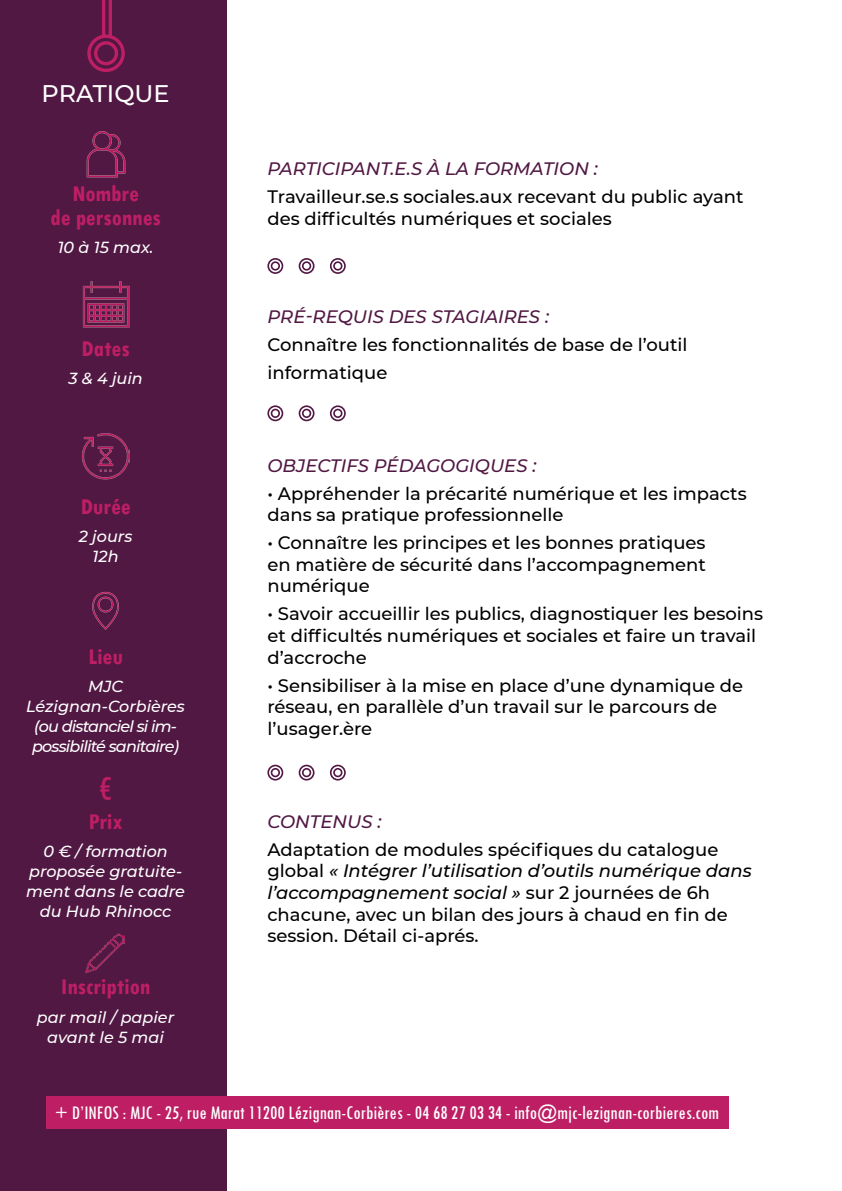
<style>
.page{position:relative;width:842px;height:1191px;background:#fff}
.page>*{position:absolute;margin:0;border:0;box-sizing:border-box;transform-origin:0 0}
.t1{font:condensed 36px "Tw Cen";color:#be1f64}
.t2{font:700 condensed 24px/24px "Tw Cen";color:#be1f64;text-align:center}
.t3{font:500 24px "Montserrat";color:#fff}
.t4{font:condensed 20px "Tw Cen";color:#fff}
.t5{font:500 18px/21.6px "Montserrat";color:#000}
.t6{font:italic 500 18px "Montserrat";color:#511843}
.t7{font:italic 500 16px/20px "Montserrat";color:#fff;text-align:center}
.t8{font:italic 500 16px/20px "Montserrat";letter-spacing:-.05em;color:#fff;text-align:center}
.s1{font-style:italic}
</style>
<div class="page">
<div style="left:0;top:0;width:227px;height:1191px;background:#511843"></div>
<div style="left:87px;top:35px;width:38px;height:37px;border:3px solid #be1f64;border-radius:50%"></div>
<div style="left:94px;top:41px;width:24px;height:24px;border:3px solid #be1f64;border-radius:50%"></div>
<hr style="left:102px;top:0;width:3px;height:37px;background:#be1f64">
<hr style="left:109px;top:0;width:3px;height:37px;background:#be1f64">
<img style="left:92px;top:591px;width:27px;height:39px">
<img style="left:82px;top:433px;width:47px;height:46px">
<img style="left:86px;top:131px;width:40px;height:47px">
<img style="left:82px;top:281px;width:48px;height:47px">
<div style="left:46px;top:1096px;width:683px;height:33px;background:#be1f64"></div>
<img style="left:86px;top:933px;width:38px;height:39px">
<div style="left:267px;top:764px;width:16px;height:16px;border:2px solid #511843;border-radius:50%"></div>
<div style="left:271px;top:768px;width:9px;height:9px;border:2px solid #511843;border-radius:50%"></div>
<div style="left:299px;top:764px;width:15px;height:16px;border:2px solid #511843;border-radius:50%"></div>
<div style="left:302px;top:768px;width:9px;height:9px;border:2px solid #511843;border-radius:50%"></div>
<div style="left:330px;top:764px;width:16px;height:16px;border:2px solid #511843;border-radius:50%"></div>
<div style="left:333px;top:768px;width:9px;height:9px;border:2px solid #511843;border-radius:50%"></div>
<div style="left:267px;top:405px;width:16px;height:16px;border:2px solid #511843;border-radius:50%"></div>
<div style="left:271px;top:409px;width:9px;height:9px;border:2px solid #511843;border-radius:50%"></div>
<div style="left:299px;top:405px;width:15px;height:16px;border:2px solid #511843;border-radius:50%"></div>
<div style="left:302px;top:409px;width:9px;height:9px;border:2px solid #511843;border-radius:50%"></div>
<div style="left:330px;top:405px;width:16px;height:16px;border:2px solid #511843;border-radius:50%"></div>
<div style="left:333px;top:409px;width:9px;height:9px;border:2px solid #511843;border-radius:50%"></div>
<div style="left:267px;top:258px;width:16px;height:16px;border:2px solid #511843;border-radius:50%"></div>
<div style="left:271px;top:261px;width:9px;height:10px;border:2px solid #511843;border-radius:50%"></div>
<div style="left:299px;top:258px;width:15px;height:16px;border:2px solid #511843;border-radius:50%"></div>
<div style="left:302px;top:261px;width:9px;height:10px;border:2px solid #511843;border-radius:50%"></div>
<div style="left:330px;top:258px;width:16px;height:16px;border:2px solid #511843;border-radius:50%"></div>
<div style="left:333px;top:261px;width:9px;height:10px;border:2px solid #511843;border-radius:50%"></div>
<h2 class="t3" style="left:42px;top:77px;width:130px">PRATIQUE</h2>
<h2 class="t2" style="left:50px;top:181px;width:112px">Nombre<br>de personnes</h2>
<p class="t7" style="left:58px;top:237px;width:97px">10 à 15 max.</p>
<h2 class="t2" style="left:82px;top:336px;width:49px">Dates</h2>
<p class="t7" style="left:68px;top:367px;width:76px">3 &amp; 4 juin</p>
<h2 class="t2" style="left:81px;top:494px;width:51px">Durée</h2>
<p class="t7" style="left:79px;top:526px;width:55px;line-height:19.2px">2 jours<br>12h</p>
<h2 class="t2" style="left:88px;top:644px;width:36px">Lieu</h2>
<p class="t8" style="left:26px;top:675px;width:160px">MJC<br>Lézignan-Corbières (ou distanciel si im&shy;possibilité sanitaire)</p>
<h1 class="t1" style="left:99px;top:767px;width:15px">€</h1>
<h2 class="t2" style="left:89px;top:808px;width:35px">Prix</h2>
<p class="t7" style="left:26px;top:840px;width:160px">0 € / formation proposée gratuite&shy;ment dans le cadre du Hub Rhinocc</p>
<h2 class="t2" style="left:61px;top:974px;width:91px">Inscription</h2>
<p class="t7" style="left:37px;top:1006px;width:139px">par mail / papier avant le 5 mai</p>
<p class="t6" style="left:267px;top:156px;width:332px">PARTICIPANT.E.S À LA FORMATION :</p>
<p class="t5" style="left:267px;top:185px;width:478px">Travailleur.se.s sociales.aux recevant du public ayant des difficultés numériques et sociales</p>
<p class="t6" style="left:267px;top:304px;width:283px">PRÉ-REQUIS DES STAGIAIRES :</p>
<p class="t5" style="left:267px;top:329px;width:422px;line-height:28px">Connaître les fonctionnalités de base de l’outil informatique</p>
<p class="t6" style="left:267px;top:452px;width:270px">OBJECTIFS PÉDAGOGIQUES :</p>
<p class="t5" style="left:267px;top:481px;width:481px">• Appréhender la précarité numérique et les impacts dans sa pratique professionnelle</p>
<p class="t5" style="left:267px;top:531px;width:440px;text-align:justify">• Connaître les principes et les bonnes pratiques en matière de sécurité dans l’accompagnement numérique</p>
<p class="t5" style="left:267px;top:602px;width:497px">• Savoir accueillir les publics, diagnostiquer les besoins et difficultés numériques et sociales et faire un travail d’accroche</p>
<p class="t5" style="left:267px;top:674px;width:477px">• Sensibiliser à la mise en place d’une dynamique de réseau, en parallèle d’un travail sur le parcours de l’usager.ère</p>
<p class="t6" style="left:267px;top:808px;width:116px">CONTENUS :</p>
<p class="t5" style="left:267px;top:838px;width:486px">Adaptation de modules spécifiques du catalogue global <span class="s1">« Intégrer l’utilisation d’outils numérique dans l’accompagnement social »</span> sur 2 journées de 6h chacune, avec un bilan des jours à chaud en fin de session. Détail ci-aprés.</p>
<p class="t4" style="left:55px;top:1100px;width:666px">+ D’INFOS : MJC - 25, rue Marat 11200 Lézignan-Corbières - 04 68 27 03 34 - info@mjc-lezignan-corbieres.com</p>
</div>
